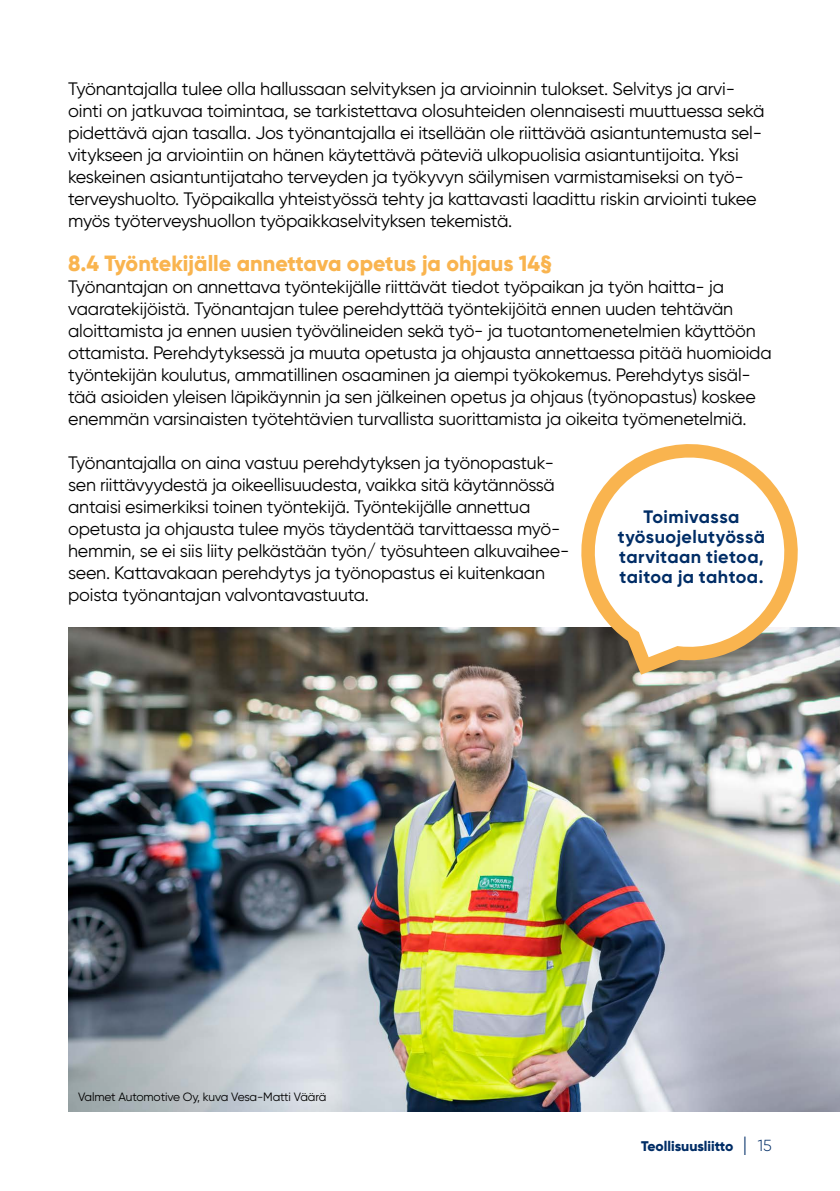
<style>
.page{position:relative;width:840px;height:1191px;background:#fff}
.page>*{position:absolute;margin:0;border:0;box-sizing:border-box;transform-origin:0 0}
.t1{font:800 22px "Gilroy";color:#f9b44f}
.t2{font:18px/22px "Gilroy";letter-spacing:-.01em;color:#000}
.t3{font:700 18px/20px "Gilroy";letter-spacing:.02em;color:#002d66;text-align:center}
.t4{font:800 14px "Gilroy";letter-spacing:-.005em;color:#002d66}
.t5{font:12px "Gilroy";letter-spacing:-.015em;color:#000}
.s1{font-weight:300;font-size:20px}
.s2{font-weight:300;font-size:16px}
</style>
<div class="page">
<img style="left:68px;top:628px;width:771px;height:483px">
<svg style="left:577px;top:444px;width:232px;height:230px"></svg>
<p class="t2" style="left:68px;top:78px;width:697px">Työnantajalla tulee olla hallussaan selvityksen ja arvioinnin tulokset. Selvitys ja arvi&shy;ointi on jatkuvaa toimintaa, se tarkistettava olosuhteiden olennaisesti muuttuessa sekä pidettävä ajan tasalla. Jos työnantajalla ei itsellään ole riittävää asiantuntemusta sel&shy;vitykseen ja arviointiin on hänen käytettävä päteviä ulkopuolisia asiantuntijoita. Yksi keskeinen asiantuntijataho terveyden ja työkyvyn säilymisen varmistamiseksi on työ&shy;terveyshuolto. Työpaikalla yhteistyössä tehty ja kattavasti laadittu riskin arviointi tukee myös työterveyshuollon työpaikkaselvityksen tekemistä.</p>
<p class="t1" style="left:68px;top:249px;width:485px">8.4 Työntekijälle annettava opetus ja ohjaus 14§</p>
<p class="t2" style="left:68px;top:276px;width:704px">Työnantajan on annettava työntekijälle riittävät tiedot työpaikan ja työn haitta- ja vaaratekijöistä. Työnantajan tulee perehdyttää työntekijöitä ennen uuden tehtävän aloittamista ja ennen uusien työvälineiden sekä työ- ja tuotantomenetelmien käyttöön ottamista. Perehdytyksessä ja muuta opetusta ja ohjausta annettaessa pitää huomioida työntekijän koulutus, ammatillinen osaaminen ja aiempi työkokemus. Perehdytys sisäl&shy;tää asioiden yleisen läpikäynnin ja sen jälkeinen opetus ja ohjaus (työnopastus) koskee enemmän varsinaisten työtehtävien turvallista suorittamista ja oikeita työmenetelmiä.</p>
<p class="t2" style="left:68px;top:452px;width:502px">Työnantajalla on aina vastuu perehdytyksen ja työnopastuk&shy;sen riittävyydestä ja oikeellisuudesta, vaikka sitä käytännössä antaisi esimerkiksi toinen työntekijä. Työntekijälle annettua opetusta ja ohjausta tulee myös täydentää tarvittaessa myö&shy;hemmin, se ei siis liity pelkästään työn/ työsuhteen alkuvaihee&shy;seen. Kattavakaan perehdytys ja työnopastus ei kuitenkaan poista työnantajan valvontavastuuta.</p>
<p class="t3" style="left:617px;top:506px;width:149px">Toimivassa työsuojelutyössä tarvitaan tietoa, taitoa ja tahtoa.</p>
<p class="t5" style="left:78px;top:1089px;width:249px">Valmet Automotive Oy, kuva Vesa-Matti Väärä</p>
<p class="t4" style="left:640px;top:1137px;width:132px">Teollisuusliitto <span class="s1">|</span> <span class="s2">15</span></p>
</div>
